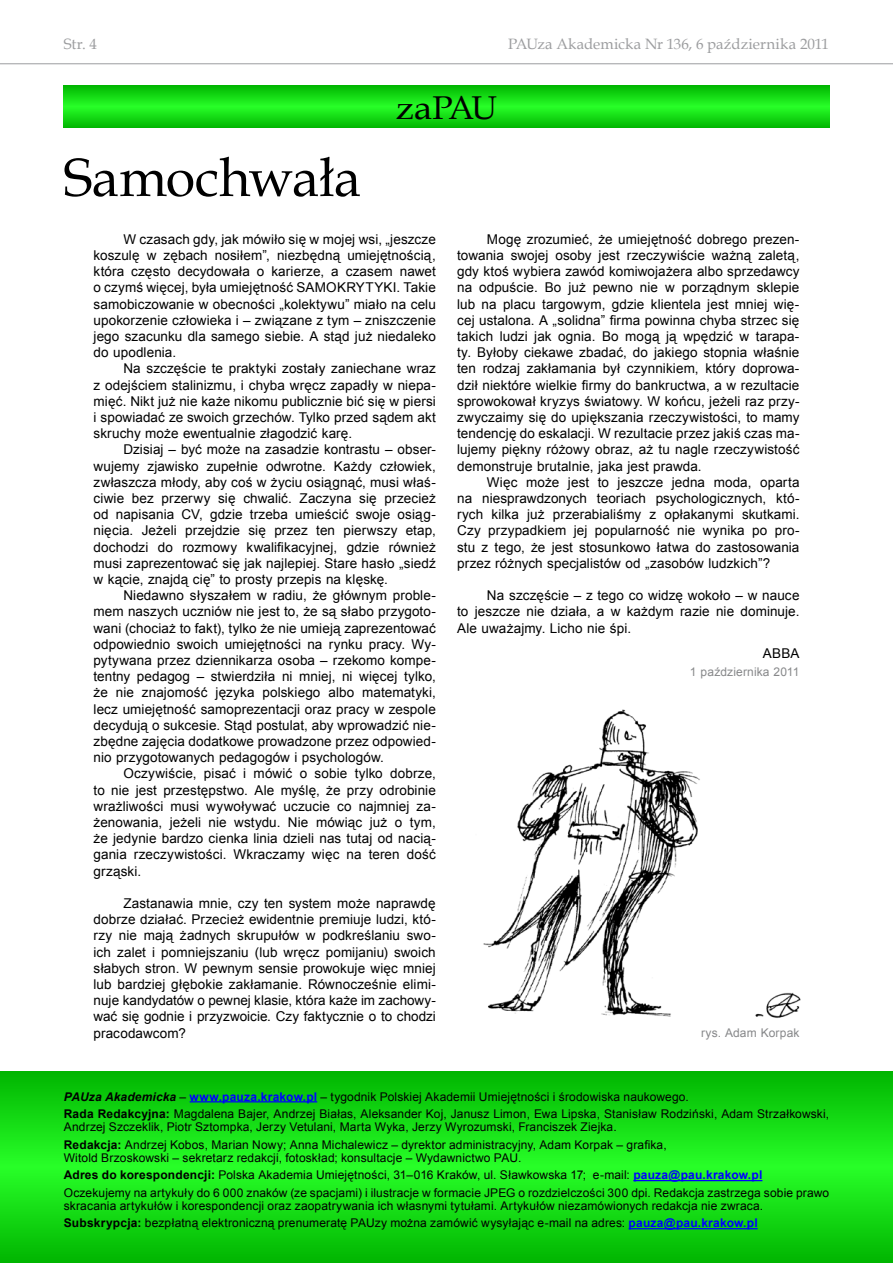
<style>
.page{position:relative;width:893px;height:1263px;background:#fff}
.page>*{position:absolute;margin:0;border:0;box-sizing:border-box;transform-origin:0 0}
.t1{font:54px "Book Antiqua";letter-spacing:-.005em;color:#000}
.t2{font:33px "Book Antiqua";letter-spacing:-.04em;color:#000;scale:1.1 1}
.t3{font:15px "Book Antiqua";color:#9c9d9f}
.t4{font:13.5px/16.2px "Arial";letter-spacing:.005em;color:#000;text-align:justify}
.t5{font:12px/17.4px "Arial";letter-spacing:.01em;color:#000}
.t6{font:12px "Arial";letter-spacing:.01em;color:#87888a}
.s1{font-weight:700;font-style:italic}
.s2{font-weight:700;color:#00f}
.s3{font-weight:700}
</style>
<div class="page">
<hr style="left:0;top:63px;width:893px;height:1px;background:#9c9d9f">
<img style="left:483px;top:709px;width:217px;height:308px">
<svg style="left:0;top:1071px;width:893px;height:192px;background:#13d914"></svg>
<hr style="left:190px;top:1101px;width:127px;height:1px;background:#00f">
<hr style="left:633px;top:1180px;width:129px;height:1px;background:#00f">
<hr style="left:629px;top:1228px;width:129px;height:1px;background:#00f">
<svg style="left:64px;top:85px;width:765px;height:43px;background:#13d913"></svg>
<img style="left:755px;top:992px;width:46px;height:26px">
<p class="t3" style="left:64px;top:34px;width:35px">Str. 4</p>
<p class="t3" style="left:508px;top:34px;width:322px">PAUza Akademicka Nr 136, 6 października 2011</p>
<h1 class="t1" style="left:64px;top:140px;width:299px">Samochwała</h1>
<h2 class="t2" style="left:396px;top:84px;width:93px">zaPAU</h2>
<p class="t4" style="left:94px;top:231px;width:344px;text-indent:30px">W czasach gdy, jak mówiło się w mojej wsi, „jeszcze koszulę w zębach nosiłem”, niezbędną umiejętnością, która często decydowała o karierze, a czasem nawet o czymś więcej, była umiejętność SAMOKRYTYKI. Takie samobiczowanie w obecności „kolektywu” miało na celu upokorzenie człowieka i – związane z tym – zniszczenie jego szacunku dla samego siebie. A stąd już niedaleko do upodlenia.</p>
<p class="t4" style="left:94px;top:361px;width:344px;text-indent:30px">Na szczęście te praktyki zostały zaniechane wraz z odejściem stalinizmu, i chyba wręcz zapadły w niepa&shy;mięć. Nikt już nie każe nikomu publicznie bić się w piersi i spowiadać ze swoich grzechów. Tylko przed sądem akt skruchy może ewentualnie złagodzić karę.</p>
<p class="t4" style="left:94px;top:442px;width:344px;text-indent:30px">Dzisiaj – być może na zasadzie kontrastu – obser&shy;wujemy zjawisko zupełnie odwrotne. Każdy człowiek, zwłaszcza młody, aby coś w życiu osiągnąć, musi właś&shy;ciwie bez przerwy się chwalić. Zaczyna się przecież od napisania CV, gdzie trzeba umieścić swoje osiąg&shy;nięcia. Jeżeli przejdzie się przez ten pierwszy etap, dochodzi do rozmowy kwalifikacyjnej, gdzie również musi zaprezentować się jak najlepiej. Stare hasło „siedź w kącie, znajdą cię” to prosty przepis na klęskę.</p>
<p class="t4" style="left:94px;top:587px;width:344px;text-indent:30px">Niedawno słyszałem w radiu, że głównym proble&shy;mem naszych uczniów nie jest to, że są słabo przygoto&shy;wani (chociaż to fakt), tylko że nie umieją zaprezentować odpowiednio swoich umiejętności na rynku pracy. Wy&shy;pytywana przez dziennikarza osoba – rzekomo kompe&shy;tentny pedagog – stwierdziła ni mniej, ni więcej tylko, że nie znajomość języka polskiego albo matematyki, lecz umiejętność samoprezentacji oraz pracy w zespole decydują o sukcesie. Stąd postulat, aby wprowadzić nie&shy;zbędne zajęcia dodatkowe prowadzone przez odpowied&shy;nio przygotowanych pedagogów i psychologów.</p>
<p class="t4" style="left:94px;top:766px;width:344px;text-indent:30px">Oczywiście, pisać i mówić o sobie tylko dobrze, to nie jest przestępstwo. Ale myślę, że przy odrobinie wrażliwości musi wywoływać uczucie co najmniej za&shy;żenowania, jeżeli nie wstydu. Nie mówiąc już o tym, że jedynie bardzo cienka linia dzieli nas tutaj od nacią&shy;gania rzeczywistości. Wkraczamy więc na teren dość grząski.</p>
<p class="t4" style="left:94px;top:895px;width:344px;text-indent:30px">Zastanawia mnie, czy ten system może naprawdę dobrze działać. Przecież ewidentnie premiuje ludzi, któ&shy;rzy nie mają żadnych skrupułów w podkreślaniu swo&shy;ich zalet i pomniejszaniu (lub wręcz pomijaniu) swoich słabych stron. W pewnym sensie prowokuje więc mniej lub bardziej głębokie zakłamanie. Równocześnie elimi&shy;nuje kandydatów o pewnej klasie, która każe im zachowy&shy;wać się godnie i przyzwoicie. Czy faktycznie o to chodzi pracodawcom?</p>
<p class="t4" style="left:457px;top:231px;width:344px;text-indent:30px">Mogę zrozumieć, że umiejętność dobrego prezen&shy;towania swojej osoby jest rzeczywiście ważną zaletą, gdy ktoś wybiera zawód komiwojażera albo sprzedawcy na odpuście. Bo już pewno nie w porządnym sklepie lub na placu targowym, gdzie klientela jest mniej wię&shy;cej ustalona. A „solidna” firma powinna chyba strzec się takich ludzi jak ognia. Bo mogą ją wpędzić w tarapa&shy;ty. Byłoby ciekawe zbadać, do jakiego stopnia właśnie ten rodzaj zakłamania był czynnikiem, który doprowa&shy;dził niektóre wielkie firmy do bankructwa, a w rezultacie sprowokował kryzys światowy. W końcu, jeżeli raz przy&shy;zwyczaimy się do upiększania rzeczywistości, to mamy tendencję do eskalacji. W rezultacie przez jakiś czas ma&shy;lujemy piękny różowy obraz, aż tu nagle rzeczywistość demonstruje brutalnie, jaka jest prawda.</p>
<p class="t4" style="left:457px;top:474px;width:344px;text-indent:30px">Więc może jest to jeszcze jedna moda, oparta na niesprawdzonych teoriach psychologicznych, któ&shy;rych kilka już przerabialiśmy z opłakanymi skutkami.<br>Czy przypadkiem jej popularność nie wynika po pro&shy;stu z tego, że jest stosunkowo łatwa do zastosowania przez różnych specjalistów od „zasobów ludzkich”?</p>
<p class="t4" style="left:457px;top:587px;width:344px;text-indent:30px">Na szczęście – z tego co widzę wokoło – w nauce to jeszcze nie działa, a w każdym razie nie dominuje.<br>Ale uważajmy. Licho nie śpi.</p>
<p class="t4" style="left:763px;top:645px;width:38px">ABBA</p>
<p class="t6" style="left:690px;top:664px;width:111px">1 października 2011</p>
<p class="t6" style="left:701px;top:1025px;width:100px">rys. Adam Korpak</p>
<p class="t5" style="left:64px;top:1088px;width:767px"><span class="s1">PAUza Akademicka</span> – <span class="s2">www.pauza.krakow.pl</span> – tygodnik Polskiej Akademii Umiejętności i środowiska naukowego.<br><span class="s3">Rada Redakcyjna:</span> Magdalena Bajer, Andrzej Białas, Aleksander Koj, Janusz Limon, Ewa Lipska, Stanisław Rodziński, Adam Strzałkowski,</p>
<p class="t5" style="left:64px;top:1118px;width:604px">Andrzej Szczeklik, Piotr Sztompka, Jerzy Vetulani, Marta Wyka, Jerzy Wyrozumski, Franciszek Ziejka.<br><span class="s3">Redakcja:</span> Andrzej Kobos, Marian Nowy; Anna Michalewicz – dyrektor administracyjny, Adam Korpak – grafika,</p>
<p class="t5" style="left:64px;top:1149px;width:767px">Witold Brzoskowski – sekretarz redakcji, fotoskład; konsultacje – Wydawnictwo PAU.<br><span class="s3">Adres do korespondencji:</span> Polska Akademia Umiejętności, 31–016 Kraków, ul. Sławkowska 17; e-mail: <span class="s2">pauza@pau.krakow.pl<br></span>Oczekujemy na artykuły do 6 000 znaków (ze spacjami) i ilustracje w formacie JPEG o rozdzielczości 300 dpi. Redakcja zastrzega sobie prawo</p>
<p class="t5" style="left:64px;top:1197px;width:701px">skracania artykułów i korespondencji oraz zaopatrywania ich własnymi tytułami. Artykułów niezamówionych redakcja nie zwraca.<br><span class="s3">Subskrypcja:</span> bezpłatną elektroniczną prenumeratę PAUzy można zamówić wysyłając e-mail na adres: <span class="s2">pauza@pau.krakow.pl</span></p>
</div>
